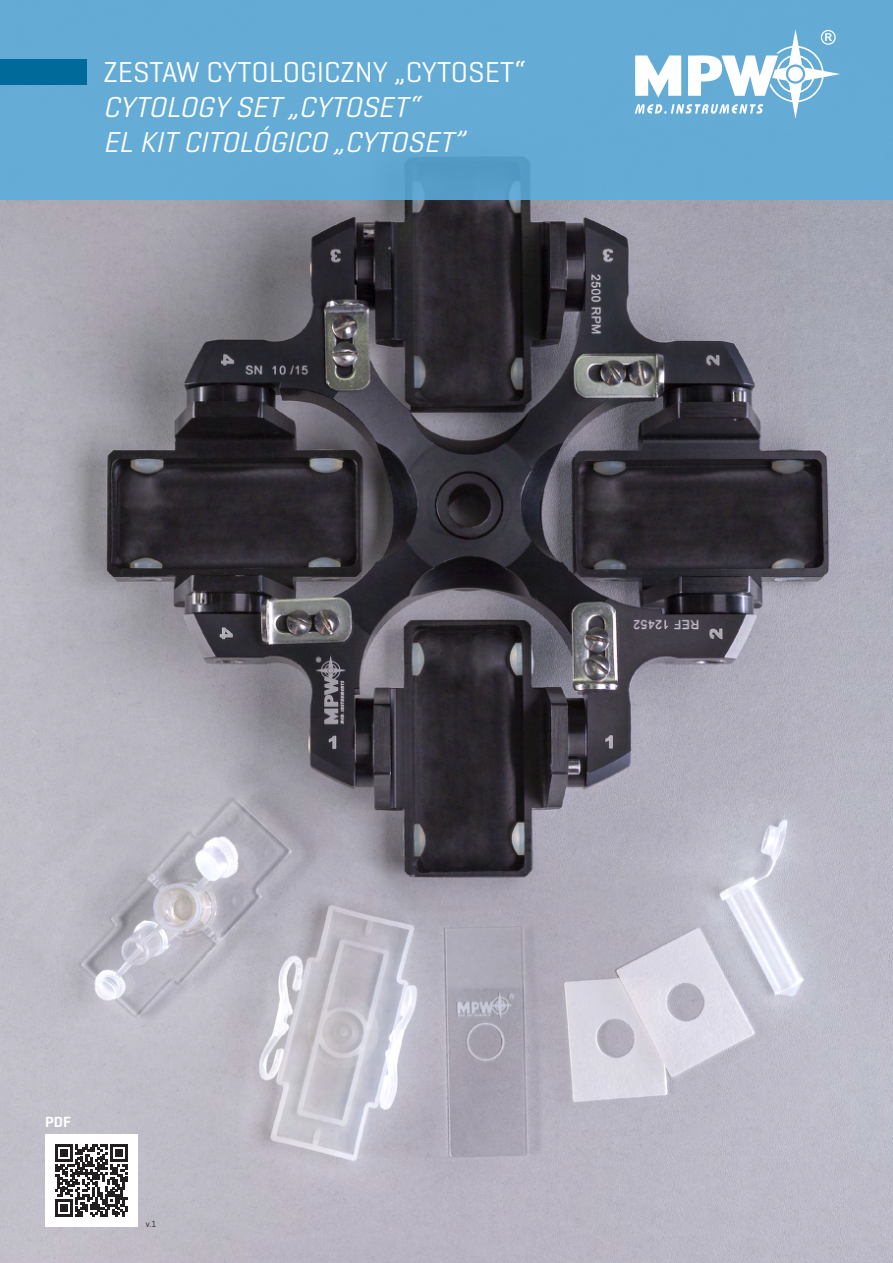
<style>
.page{position:relative;width:893px;height:1263px;background:#fff}
.page>*{position:absolute;margin:0;border:0;box-sizing:border-box;transform-origin:0 0}
.t1{font:italic 29.25px/35.1px "Geogrotesque";color:#fff}
.t2{font:29.25px "Geogrotesque";color:#fff}
.t3{font:600 15px "Geogrotesque";color:#fff}
.t4{font:9px "Geogrotesque";color:#231f20}
</style>
<div class="page">
<img style="left:0;top:200px;width:893px;height:1063px">
<div style="left:0;top:0;width:893px;height:200px;background:#64abd6"></div>
<div style="left:0;top:60px;width:86px;height:25px;background:#006a9b"></div>
<svg style="left:635px;top:29px;width:205px;height:90px"></svg>
<div style="left:45px;top:1134px;width:93px;height:93px;background:#fff"></div>
<svg style="left:55px;top:1144px;width:73px;height:73px"></svg>
<p class="t2" style="left:103px;top:53px;width:424px">ZESTAW CYTOLOGICZNY „CYTOSET“</p>
<p class="t1" style="left:103px;top:88px;width:370px">CYTOLOGY SET „CYTOSET“<br>EL KIT CITOLÓGICO „CYTOSET”</p>
<p class="t3" style="left:45px;top:1112px;width:27px">PDF</p>
<p class="t4" style="left:146px;top:1218px;width:12px">v.1</p>
</div>
